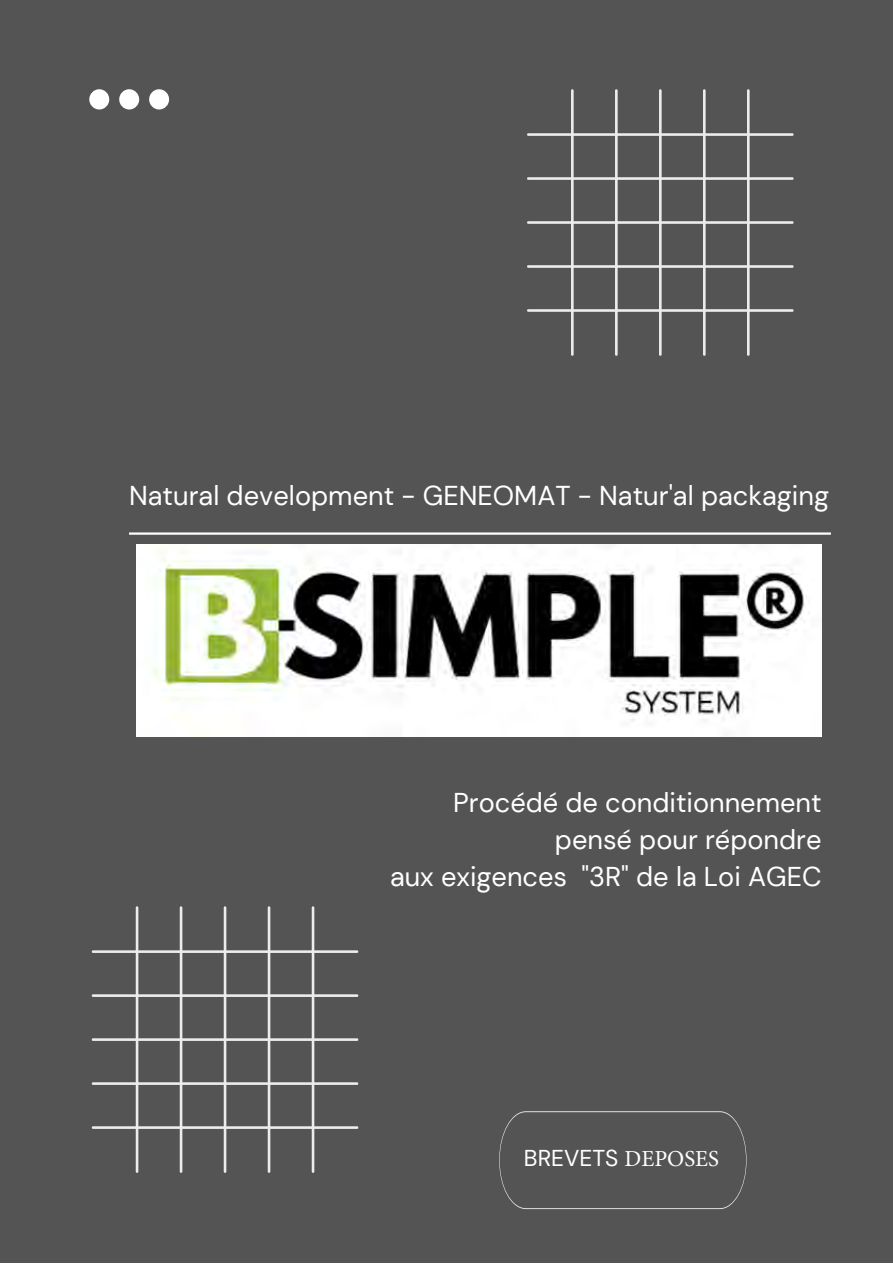
<style>
.page{position:relative;width:893px;height:1264px;background:#fff}
.page>*{position:absolute;margin:0;border:0;box-sizing:border-box;transform-origin:0 0}
.t1{font:27.3px "DM Sans";color:#fff}
.t2{font:27.15px/37px "DM Sans";color:#fff;text-align:right}
.t3{font:22.95px "DM Sans";color:#fff}
.s1{font-family:"Minion Pro"}
</style>
<div class="page">
<div style="left:0;top:0;width:892px;height:1262px;background:#545454"></div>
<svg style="left:89px;top:89px;width:80px;height:20px"></svg>
<svg style="left:499px;top:1111px;width:247px;height:97px"></svg>
<hr style="left:129px;top:532px;width:701px;height:2px;background:#fff">
<svg style="left:527px;top:89px;width:266px;height:267px"></svg>
<svg style="left:92px;top:906px;width:266px;height:266px"></svg>
<img style="left:136px;top:544px;width:685px;height:192px">
<p class="t1" style="left:129px;top:477px;width:701px">Natural development - GENEOMAT - Natur'al packaging</p>
<p class="t2" style="left:390px;top:784px;width:433px">Procédé de conditionnement pensé pour répondre<br>aux exigences "3R" de la Loi AGEC</p>
<p class="t3" style="left:524px;top:1143px;width:197px">BREVETS <span class="s1">DEPOSES</span></p>
</div>
